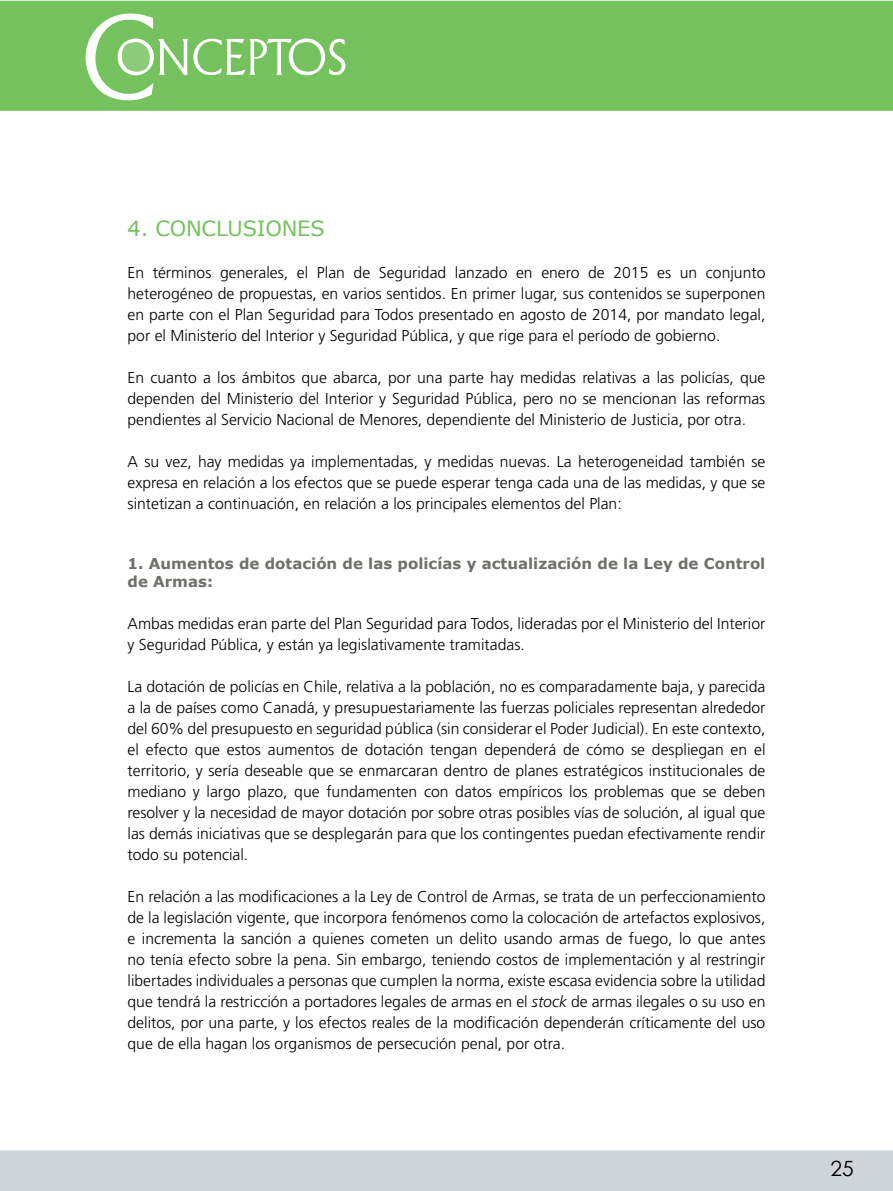
<style>
.page{position:relative;width:893px;height:1191px;background:#fff}
.page>*{position:absolute;margin:0;border:0;box-sizing:border-box;transform-origin:0 0}
.t1{font:21px "Verdana";letter-spacing:-.01em;color:#74c15d}
.t2{font:21px "Century Gothic";color:#000}
.t3{font:300 15.75px/21px "Frutiger LT Std";color:#000;text-align:justify}
.t4{font:700 15px/18px "Verdana";color:#6e716b}
.s1{font-style:italic}
</style>
<div class="page">
<div style="left:0;top:1px;width:893px;height:110px;background:#74c15d"></div>
<svg style="left:86px;top:14px;width:259px;height:86px;background:#8bcb78"></svg>
<div style="left:0;top:1150px;width:893px;height:41px;background:#cfd4d8"></div>
<h1 class="t1" style="left:128px;top:214px;width:199px">4. CONCLUSIONES</h1>
<p class="t3" style="left:128px;top:262px;width:639px">En términos generales, el Plan de Seguridad lanzado en enero de 2015 es un conjunto heterogéneo de propuestas, en varios sentidos. En primer lugar, sus contenidos se superponen en parte con el Plan Seguridad para Todos presentado en agosto de 2014, por mandato legal, por el Ministerio del Interior y Seguridad Pública, y que rige para el período de gobierno.</p>
<p class="t3" style="left:128px;top:367px;width:639px">En cuanto a los ámbitos que abarca, por una parte hay medidas relativas a las policías, que dependen del Ministerio del Interior y Seguridad Pública, pero no se mencionan las reformas pendientes al Servicio Nacional de Menores, dependiente del Ministerio de Justicia, por otra.</p>
<p class="t3" style="left:128px;top:451px;width:639px">A su vez, hay medidas ya implementadas, y medidas nuevas. La heterogeneidad también se expresa en relación a los efectos que se puede esperar tenga cada una de las medidas, y que se sintetizan a continuación, en relación a los principales elementos del Plan:</p>
<p class="t4" style="left:128px;top:554px;width:639px">1. Aumentos de dotación de las policías y actualización de la Ley de Control de Armas:</p>
<p class="t3" style="left:128px;top:613px;width:639px">Ambas medidas eran parte del Plan Seguridad para Todos, lideradas por el Ministerio del Interior y Seguridad Pública, y están ya legislativamente tramitadas.</p>
<p class="t3" style="left:128px;top:676px;width:639px">La dotación de policías en Chile, relativa a la población, no es comparadamente baja, y parecida a la de países como Canadá, y presupuestariamente las fuerzas policiales representan alrededor del 60% del presupuesto en seguridad pública (sin considerar el Poder Judicial). En este contexto, el efecto que estos aumentos de dotación tengan dependerá de cómo se despliegan en el territorio, y sería deseable que se enmarcaran dentro de planes estratégicos institucionales de mediano y largo plazo, que fundamenten con datos empíricos los problemas que se deben resolver y la necesidad de mayor dotación por sobre otras posibles vías de solución, al igual que las demás iniciativas que se desplegarán para que los contingentes puedan efectivamente rendir todo su potencial.</p>
<p class="t3" style="left:128px;top:886px;width:639px">En relación a las modificaciones a la Ley de Control de Armas, se trata de un perfeccionamiento de la legislación vigente, que incorpora fenómenos como la colocación de artefactos explosivos, e incrementa la sanción a quienes cometen un delito usando armas de fuego, lo que antes no tenía efecto sobre la pena. Sin embargo, teniendo costos de implementación y al restringir libertades individuales a personas que cumplen la norma, existe escasa evidencia sobre la utilidad que tendrá la restricción a portadores legales de armas en el <span class="s1">stock</span> de armas ilegales o su uso en delitos, por una parte, y los efectos reales de la modificación dependerán críticamente del uso que de ella hagan los organismos de persecución penal, por otra.</p>
<h1 class="t2" style="left:830px;top:1155px;width:25px">25</h1>
</div>
